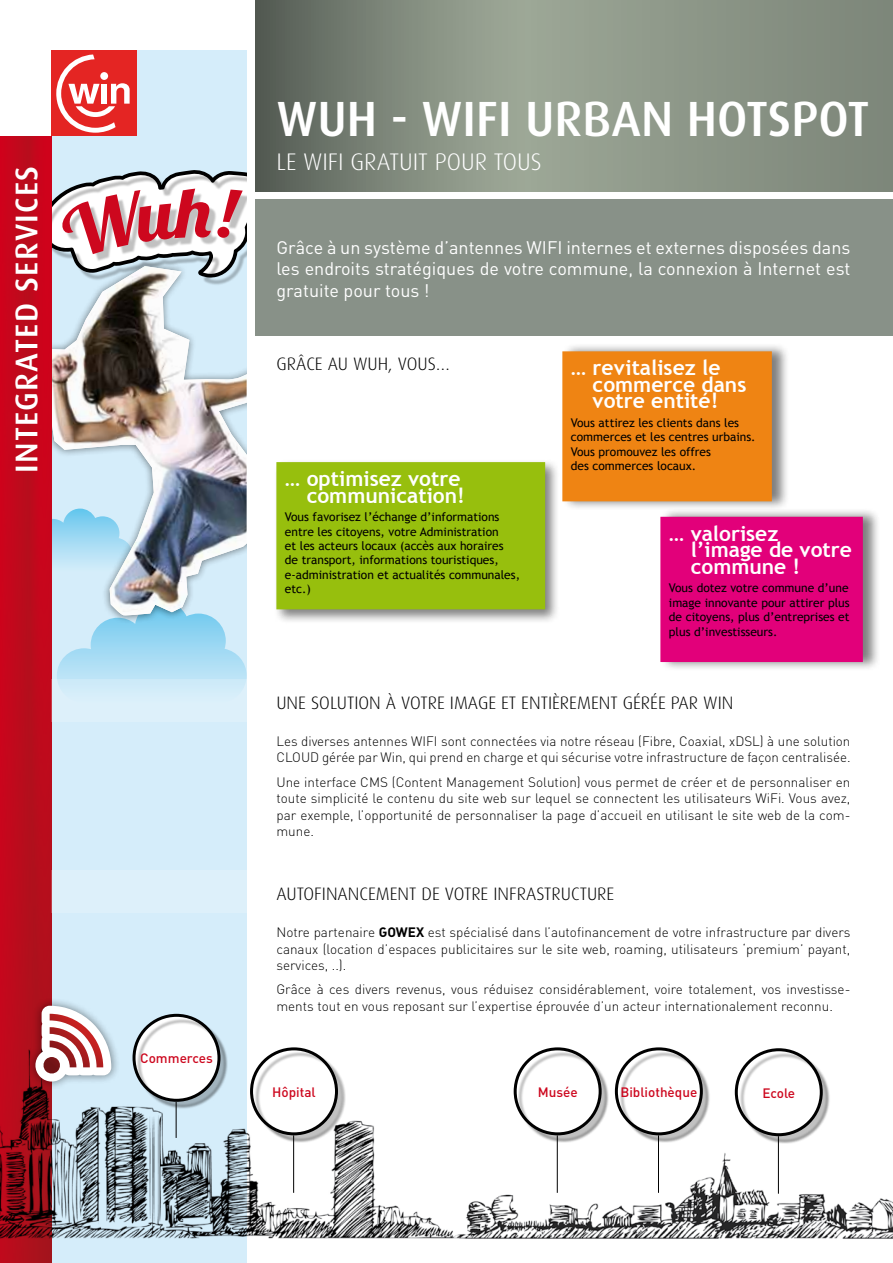
<style>
.page{position:relative;width:893px;height:1263px;background:#fff}
.page>*{position:absolute;margin:0;border:0;box-sizing:border-box;transform-origin:0 0}
.t1{font:500 49.5px "Dax";color:#fff}
.t2{font:500 31.5px "Dax";letter-spacing:.04em;color:#fff}
.t3{font:300 24px "Dax";color:#fff}
.t4{font:700 21px/16.5px "Trebuchet MS";color:#fff}
.t5{font:18px/21.6px "DIN";color:#fff;text-align:justify}
.t6{font:300 18px "Dax";color:#000}
.t7{font:300 13.5px/16.2px "DIN";color:#000}
.t8{font:500 13.5px "DIN";color:#cd071e}
.t9{font:12px/14.4px "Trebuchet MS";color:#000}
.s1{font-weight:700}
</style>
<div class="page">
<div style="left:51px;top:51px;width:196px;height:1212px;background:#d5edfa"></div>
<svg style="left:51px;top:169px;width:196px;height:89px;background:#d0a1a8"></svg>
<svg style="left:57px;top:623px;width:190px;height:56px"></svg>
<div style="left:51px;top:258px;width:196px;height:365px;background:#000;opacity:.5"></div>
<img style="left:51px;top:266px;width:196px;height:350px">
<img style="left:0;top:136px;width:51px;height:646px">
<div style="left:273px;top:459px;width:287px;height:165px;background:#000;opacity:.5"></div>
<div style="left:276px;top:462px;width:269px;height:147px;background:#97bf0d"></div>
<svg style="left:255px;top:0;width:638px;height:191px;background:#848e80"></svg>
<div style="left:255px;top:200px;width:638px;height:136px;background:#889188"></div>
<div style="left:51px;top:51px;width:85px;height:85px;background:#e42523"></div>
<svg style="left:56px;top:54px;width:74px;height:79px"></svg>
<div style="left:562px;top:342px;width:228px;height:168px;background:#000;opacity:.5"></div>
<div style="left:562px;top:351px;width:210px;height:150px;background:#ef8413"></div>
<div style="left:660px;top:508px;width:220px;height:163px;background:#000;opacity:.5"></div>
<div style="left:660px;top:517px;width:203px;height:145px;background:#e2007a"></div>
<img style="left:0;top:782px;width:893px;height:481px">
<div style="left:26px;top:997px;width:94px;height:93px;background:#000;opacity:.5"></div>
<svg style="left:34px;top:1006px;width:77px;height:77px"></svg>
<hr style="left:176px;top:1102px;width:1px;height:36px;background:#000">
<div style="left:137px;top:1018px;width:91px;height:91px;background:#000;opacity:.25"></div>
<div style="left:133px;top:1014px;width:87px;height:88px;border:3px solid #000;border-radius:50%"></div>
<hr style="left:293px;top:1135px;width:1px;height:58px;background:#000">
<div style="left:254px;top:1051px;width:92px;height:92px;background:#000;opacity:.25"></div>
<div style="left:250px;top:1047px;width:88px;height:88px;border:3px solid #000;border-radius:50%"></div>
<hr style="left:557px;top:1135px;width:1px;height:58px;background:#000">
<div style="left:518px;top:1051px;width:91px;height:92px;background:#000;opacity:.25"></div>
<div style="left:514px;top:1047px;width:88px;height:88px;border:3px solid #000;border-radius:50%"></div>
<hr style="left:658px;top:1135px;width:1px;height:58px;background:#000">
<div style="left:619px;top:1051px;width:92px;height:92px;background:#000;opacity:.25"></div>
<div style="left:615px;top:1047px;width:88px;height:88px;border:3px solid #000;border-radius:50%"></div>
<hr style="left:778px;top:1136px;width:1px;height:58px;background:#000">
<div style="left:739px;top:1052px;width:92px;height:92px;background:#000;opacity:.25"></div>
<div style="left:735px;top:1048px;width:88px;height:88px;border:3px solid #000;border-radius:50%"></div>
<svg style="left:51px;top:870px;width:842px;height:43px"></svg>
<h2 class="t2" style="left:9px;top:473px;width:308px;rotate:-90deg">integrated services</h2>
<p class="t8" style="left:140px;top:1050px;width:74px">Commerces</p>
<h1 class="t1" style="left:276px;top:91px;width:592px">WUH - WIFI URBAN HOTSPOT</h1>
<h3 class="t3" style="left:276px;top:149px;width:267px">LE WIFI GRATUIT POUR TOUS</h3>
<h3 class="t5" style="left:276px;top:236px;width:575px">Grâce à un système d’antennes WIFI internes et externes disposées dans les endroits stratégiques de votre commune, la connexion à Internet est gratuite pour tous !</h3>
<h3 class="t6" style="left:276px;top:354px;width:132px">GRÂCE AU WUH, VOUS</h3>
<h3 class="t6" style="left:436px;top:354px;width:16px">…</h3>
<h3 class="t4" style="left:285px;top:470px;width:182px;text-align:right">… optimisez votre communication!</h3>
<p class="t9" style="left:285px;top:510px;width:237px">Vous favorisez l’échange d’informations entre les citoyens, votre Administration<br>et les acteurs locaux (accès aux horaires<br>de transport, informations touristiques, e-administration et actualités communales, etc.)</p>
<h3 class="t4" style="left:593px;top:360px;width:155px;text-indent:-22px">… revitalisez le commerce dans votre entité!</h3>
<p class="t9" style="left:571px;top:416px;width:186px">Vous attirez les clients dans les commerces et les centres urbains.<br>Vous promouvez les offres<br>des commerces locaux.</p>
<h3 class="t4" style="left:691px;top:525px;width:163px;text-indent:-22px">… valorisez l’image de votre commune !</h3>
<p class="t9" style="left:669px;top:581px;width:182px;text-align:justify">Vous dotez votre commune d’une image innovante pour attirer plus de citoyens, plus d’entreprises et plus d’investisseurs.</p>
<h3 class="t6" style="left:276px;top:693px;width:459px">UNE SOLUTION À VOTRE IMAGE ET ENTIÈREMENT GÉRÉE PAR WIN</h3>
<p class="t7" style="left:276px;top:733px;width:576px">Les diverses antennes WIFI sont connectées via notre réseau (Fibre, Coaxial, xDSL) à une solution<br>CLOUD gérée par Win, qui prend en charge et qui sécurise votre infrastructure de façon centralisée.</p>
<p class="t7" style="left:276px;top:774px;width:575px;text-align:justify">Une interface CMS (Content Management Solution) vous permet de créer et de personnaliser en toute simplicité le contenu du site web sur lequel se connectent les utilisateurs WiFi. Vous avez, par exemple, l’opportunité de personnaliser la page d’accueil en utilisant le site web de la com&shy;mune.</p>
<h3 class="t6" style="left:276px;top:884px;width:339px">AUTOFINANCEMENT DE VOTRE INFRASTRUCTURE</h3>
<p class="t7" style="left:276px;top:924px;width:575px;text-align:justify">Notre partenaire <span class="s1">GOWEX</span> est spécialisé dans l’autofinancement de votre infrastructure par divers canaux (location d’espaces publicitaires sur le site web, roaming, utilisateurs ‘premium’ payant, services, ..).</p>
<p class="t7" style="left:276px;top:981px;width:576px">Grâce à ces divers revenus, vous réduisez considérablement, voire totalement, vos investisse&shy;ments tout en vous reposant sur l’expertise éprouvée d’un acteur internationalement reconnu.</p>
<p class="t8" style="left:272px;top:1083px;width:45px">Hôpital</p>
<p class="t8" style="left:538px;top:1083px;width:41px">Musée</p>
<p class="t8" style="left:620px;top:1083px;width:78px">Bibliothèque</p>
<p class="t8" style="left:762px;top:1084px;width:34px">Ecole</p>
</div>
